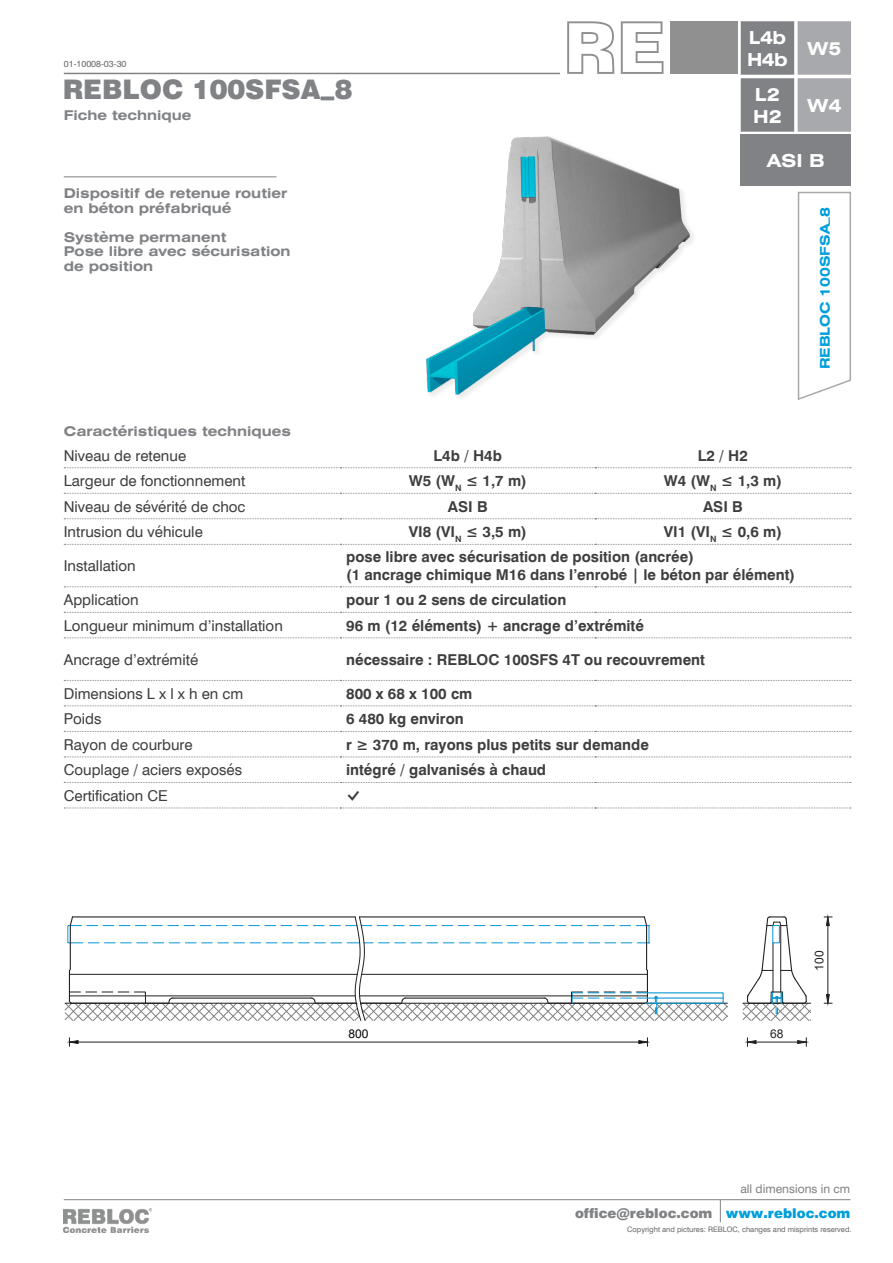
<style>
.page{position:relative;width:893px;height:1263px;background:#fff}
.page>*{position:absolute;margin:0;border:0;box-sizing:border-box;transform-origin:0 0}
.t1{font:900 27px "Swiss 721 BT";color:#808285}
.t2{font:700 expanded 18px "Swiss 721 BT";color:#fff}
.t3{font:700 15px "Swiss 721 BT";color:#3e3e3f}
.t4{font:15px "Swiss 721 BT";color:#3e3e3f}
.t5{font:700 expanded 13.5px "Swiss 721 BT";color:#808285}
.t6{font:900 13.5px "Swiss 721 BT";color:#808285}
.t7{font:700 expanded 13.5px "Swiss 721 BT";color:#009fda}
.t8{font:12px "Swiss 721 BT";color:#808285}
.t9{font:12px "Arial";color:#231f20}
.t10{font:12px "Arial";color:#000}
.t11{font:9px "Swiss 721 BT";color:#67676a}
.t12{font:7.5px "Swiss 721 BT";color:#67676a}
.s1{color:#009fda}
</style>
<div class="page">
<hr style="left:64px;top:1199px;width:786px;height:1px;background:#808285">
<svg style="left:720px;top:1200px;width:1px;height:22px"></svg>
<img style="left:64px;top:1208px;width:87px;height:24px">
<div style="left:734px;top:1178px;width:122px;height:22px;background:#fff"></div>
<svg style="left:742px;top:916px;width:69px;height:105px"></svg>
<hr style="left:78px;top:1042px;width:561px;height:1px;background:#231f20">
<svg style="left:69px;top:1038px;width:10px;height:8px"></svg>
<svg style="left:638px;top:1038px;width:10px;height:8px"></svg>
<hr style="left:756px;top:1042px;width:42px;height:1px;background:#231f20">
<svg style="left:747px;top:1038px;width:10px;height:8px"></svg>
<svg style="left:797px;top:1038px;width:10px;height:8px"></svg>
<hr style="left:828px;top:925px;width:1px;height:69px;background:#231f20">
<svg style="left:824px;top:994px;width:8px;height:10px"></svg>
<svg style="left:824px;top:916px;width:8px;height:10px"></svg>
<svg style="left:64px;top:916px;width:664px;height:105px"></svg>
<hr style="left:64px;top:73px;width:496px;height:1px;background:#808285">
<div style="left:670px;top:21px;width:67px;height:53px;background:#8f908f"></div>
<svg style="left:621px;top:21px;width:42px;height:53px"></svg>
<svg style="left:567px;top:21px;width:47px;height:53px"></svg>
<svg style="left:64px;top:467px;width:787px;height:1px"></svg>
<svg style="left:64px;top:493px;width:787px;height:1px"></svg>
<svg style="left:64px;top:518px;width:787px;height:1px"></svg>
<svg style="left:64px;top:544px;width:787px;height:1px"></svg>
<svg style="left:64px;top:586px;width:787px;height:1px"></svg>
<svg style="left:64px;top:612px;width:787px;height:1px"></svg>
<svg style="left:64px;top:637px;width:787px;height:1px"></svg>
<svg style="left:64px;top:680px;width:787px;height:1px"></svg>
<svg style="left:64px;top:705px;width:787px;height:1px"></svg>
<svg style="left:64px;top:731px;width:787px;height:1px"></svg>
<svg style="left:64px;top:756px;width:787px;height:1px"></svg>
<svg style="left:64px;top:782px;width:787px;height:1px"></svg>
<svg style="left:64px;top:807px;width:787px;height:1px"></svg>
<svg style="left:797px;top:191px;width:54px;height:209px"></svg>
<div style="left:741px;top:135px;width:110px;height:51px;background:#808285"></div>
<div style="left:741px;top:22px;width:52px;height:52px;background:#808285"></div>
<div style="left:741px;top:21px;width:53px;height:54px;border:2px solid #808285"></div>
<div style="left:798px;top:22px;width:52px;height:52px;background:#a8a9ad"></div>
<div style="left:798px;top:21px;width:53px;height:54px;border:2px solid #a8a9ad"></div>
<div style="left:741px;top:79px;width:52px;height:52px;background:#808285"></div>
<div style="left:741px;top:78px;width:53px;height:54px;border:2px solid #808285"></div>
<div style="left:798px;top:79px;width:52px;height:52px;background:#a8a9ad"></div>
<div style="left:798px;top:78px;width:53px;height:54px;border:2px solid #a8a9ad"></div>
<hr style="left:64px;top:176px;width:212px;height:1px;background:#808285">
<img style="left:426px;top:136px;width:268px;height:262px">
<p class="t11" style="left:64px;top:58px;width:64px">01-10008-03-30</p>
<p class="t1" style="left:63px;top:73px;width:291px">REBLOC 100SFSA_8</p>
<p class="t5" style="left:64px;top:107px;width:129px">Fiche technique</p>
<p class="t5" style="left:64px;top:185px;width:225px">Dispositif de retenue routier</p>
<p class="t5" style="left:64px;top:200px;width:169px">en béton préfabriqué</p>
<p class="t5" style="left:64px;top:229px;width:164px">Système permanent</p>
<p class="t5" style="left:64px;top:243px;width:228px">Pose libre avec sécurisation</p>
<p class="t5" style="left:64px;top:258px;width:91px">de position</p>
<p class="t5" style="left:64px;top:423px;width:229px">Caractéristiques techniques</p>
<p class="t2" style="left:749px;top:27px;width:39px">L4b</p>
<p class="t2" style="left:747px;top:48px;width:42px">H4b</p>
<p class="t2" style="left:755px;top:84px;width:27px">L2</p>
<p class="t2" style="left:753px;top:105px;width:30px">H2</p>
<p class="t2" style="left:807px;top:38px;width:35px">W5</p>
<p class="t2" style="left:807px;top:95px;width:35px">W4</p>
<p class="t2" style="left:767px;top:150px;width:59px">ASI B</p>
<p class="t7" style="left:817px;top:369px;width:163px;rotate:-90deg">REBLOC 100SFSA_8</p>
<p class="t4" style="left:64px;top:446px;width:124px">Niveau de retenue</p>
<p class="t3" style="left:433px;top:446px;width:70px">L4b / H4b</p>
<p class="t3" style="left:698px;top:446px;width:52px">L2 / H2</p>
<p class="t4" style="left:64px;top:472px;width:183px">Largeur de fonctionnement</p>
<p class="t3" style="left:409px;top:472px;width:120px">W5 (W<sub>N</sub> ≤ 1,7 m)</p>
<p class="t3" style="left:664px;top:472px;width:120px">W4 (W<sub>N</sub> ≤ 1,3 m)</p>
<p class="t4" style="left:64px;top:497px;width:183px">Niveau de sévérité de choc</p>
<p class="t3" style="left:448px;top:497px;width:41px">ASI B</p>
<p class="t3" style="left:703px;top:497px;width:41px">ASI B</p>
<p class="t4" style="left:64px;top:523px;width:141px">Intrusion du véhicule</p>
<p class="t3" style="left:409px;top:523px;width:120px">VI8 (VI<sub>N</sub> ≤ 3,5 m)</p>
<p class="t3" style="left:664px;top:523px;width:120px">VI1 (VI<sub>N</sub> ≤ 0,6 m)</p>
<p class="t4" style="left:64px;top:557px;width:73px">Installation</p>
<p class="t3" style="left:346px;top:548px;width:349px">pose libre avec sécurisation de position (ancrée)</p>
<p class="t3" style="left:346px;top:566px;width:450px">(1 ancrage chimique M16 dans l’enrobé | le béton par élément)</p>
<p class="t4" style="left:64px;top:591px;width:76px">Application</p>
<p class="t3" style="left:346px;top:591px;width:222px">pour 1 ou 2 sens de circulation</p>
<p class="t4" style="left:64px;top:616px;width:221px">Longueur minimum d’installation</p>
<p class="t3" style="left:346px;top:616px;width:299px">96 m (12 éléments) + ancrage d’extrémité</p>
<p class="t4" style="left:64px;top:650px;width:136px">Ancrage d’extrémité</p>
<p class="t3" style="left:346px;top:650px;width:360px">nécessaire : REBLOC 100SFS 4T ou recouvrement</p>
<p class="t4" style="left:64px;top:684px;width:181px">Dimensions L x l x h en cm</p>
<p class="t3" style="left:346px;top:684px;width:128px">800 x 68 x 100 cm</p>
<p class="t4" style="left:64px;top:710px;width:39px">Poids</p>
<p class="t3" style="left:346px;top:710px;width:119px">6 480 kg environ</p>
<p class="t4" style="left:64px;top:735px;width:131px">Rayon de courbure</p>
<p class="t3" style="left:346px;top:735px;width:304px">r ≥ 370 m, rayons plus petits sur demande</p>
<p class="t4" style="left:64px;top:761px;width:180px">Couplage / aciers exposés</p>
<p class="t3" style="left:346px;top:761px;width:201px">intégré / galvanisés à chaud</p>
<p class="t4" style="left:64px;top:786px;width:105px">Certification CE</p>
<p class="t10" style="left:348px;top:1025px;width:22px">800</p>
<p class="t9" style="left:770px;top:1025px;width:15px">68</p>
<p class="t9" style="left:811px;top:970px;width:22px;rotate:-90deg">100</p>
<p class="t8" style="left:740px;top:1182px;width:111px">all dimensions in cm</p>
<p class="t6" style="left:575px;top:1205px;width:277px">office@rebloc.com <span class="s1">www.rebloc.com</span></p>
<p class="t12" style="left:627px;top:1225px;width:226px">Copyright and pictures: REBLOC, changes and misprints reserved.</p>
</div>
